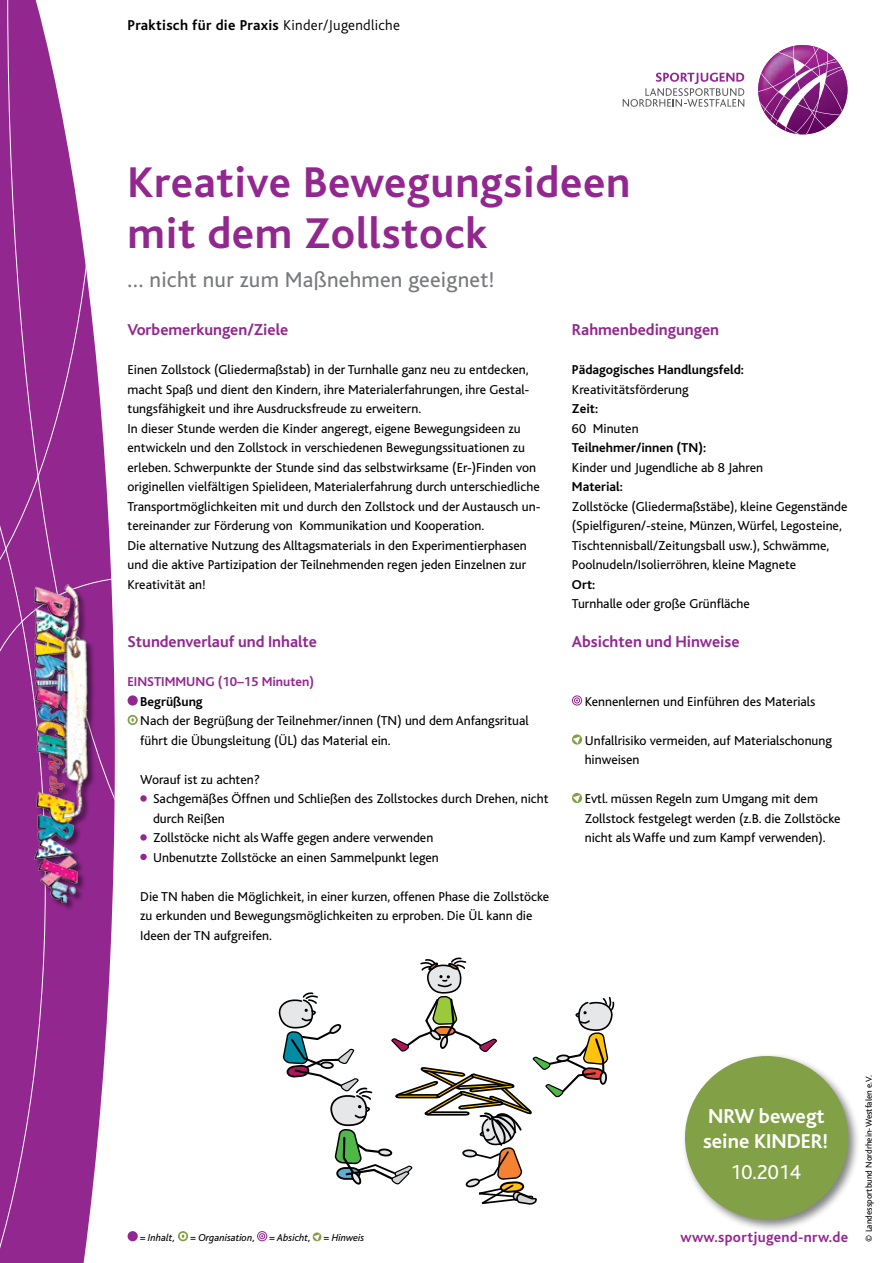
<style>
.page{position:relative;width:893px;height:1263px;background:#fff}
.page>*{position:absolute;margin:0;border:0;box-sizing:border-box;transform-origin:0 0}
.t1{font:700 45px/51px "Bliss";letter-spacing:.015em;color:#92278f}
.t2{font:22.5px "Bliss";letter-spacing:.01em;color:#797a7d}
.t3{font:700 21px/25.2px "Bliss";color:#fff}
.t4{font:21px "Bliss";color:#fff}
.t5{font:700 16.5px "Bliss";color:#92278f}
.t6{font:700 15px "Bliss";letter-spacing:.02em;color:#000}
.t7{font:700 15px "Bliss";letter-spacing:.02em;color:#92278f}
.t8{font:13.5px/19.5px "Bliss";color:#000}
.t9{font:700 13.5px "Bliss";color:#000}
.t10{font:700 13.5px "Bliss";color:#92278f}
.t11{font:italic 10.5px "Bliss";color:#000}
.t12{font:9px "Bliss";color:#000}
.s1{font-weight:300}
</style>
<div class="page">
<svg style="left:0;top:0;width:90px;height:301px"></svg>
<svg style="left:0;top:301px;width:115px;height:962px;background:#9e409c"></svg>
<div style="left:35px;top:585px;width:61px;height:324px;background:#000;opacity:.5"></div>
<img style="left:26px;top:574px;width:62px;height:335px">
<div style="left:128px;top:695px;width:10px;height:11px;background:#92278f;border-radius:50%"></div>
<svg style="left:128px;top:715px;width:10px;height:10px"></svg>
<svg style="left:129px;top:717px;width:7px;height:6px"></svg>
<svg style="left:140px;top:795px;width:7px;height:7px"></svg>
<svg style="left:140px;top:834px;width:7px;height:7px"></svg>
<div style="left:140px;top:854px;width:7px;height:6px;background:#92278f;border-radius:50%"></div>
<div style="left:128px;top:1231px;width:10px;height:10px;background:#92278f;border-radius:50%"></div>
<svg style="left:178px;top:1231px;width:10px;height:10px"></svg>
<svg style="left:180px;top:1233px;width:6px;height:6px"></svg>
<svg style="left:257px;top:1231px;width:10px;height:10px"></svg>
<svg style="left:312px;top:1232px;width:10px;height:10px"></svg>
<svg style="left:572px;top:695px;width:10px;height:11px"></svg>
<svg style="left:572px;top:734px;width:11px;height:11px"></svg>
<svg style="left:572px;top:793px;width:11px;height:11px"></svg>
<svg style="left:623px;top:73px;width:121px;height:34px"></svg>
<svg style="left:758px;top:45px;width:85px;height:89px"></svg>
<div style="left:681px;top:1052px;width:180px;height:180px;background:#000;opacity:.5"></div>
<div style="left:686px;top:1057px;width:161px;height:161px;background:#82a146;border-radius:50%"></div>
<svg style="left:278px;top:957px;width:337px;height:248px"></svg>
<p class="t6" style="left:128px;top:18px;width:274px">Praktisch für die Praxis <span class="s1">Kinder/Jugendliche</span></p>
<h1 class="t1" style="left:128px;top:158px;width:504px">Kreative Bewegungsideen mit dem Zollstock</h1>
<h2 class="t2" style="left:128px;top:268px;width:369px">… nicht nur zum Maßnehmen geeignet!</h2>
<p class="t5" style="left:128px;top:321px;width:162px">Vorbemerkungen/Ziele</p>
<p class="t8" style="left:128px;top:360px;width:415px">Einen Zollstock (Gliedermaßstab) in der Turnhalle ganz neu zu entdecken, macht Spaß und dient den Kindern, ihre Materialerfahrungen, ihre Gestal&shy;tungsfähigkeit und ihre Ausdrucksfreude zu erweitern.<br>In dieser Stunde werden die Kinder angeregt, eigene Bewegungsideen zu entwickeln und den Zollstock in verschiedenen Bewegungssituationen zu erleben. Schwerpunkte der Stunde sind das selbstwirksame (Er-)Finden von originellen vielfältigen Spielideen, Materialerfahrung durch unterschiedliche Transportmöglichkeiten mit und durch den Zollstock und der Austausch un&shy;tereinander zur Förderung von Kommunikation und Kooperation.<br>Die alternative Nutzung des Alltagsmaterials in den Experimentierphasen und die aktive Partizipation der Teilnehmenden regen jeden Einzelnen zur Kreativität an!</p>
<p class="t5" style="left:128px;top:633px;width:191px">Stundenverlauf und Inhalte</p>
<p class="t10" style="left:128px;top:675px;width:188px">EINSTIMMUNG (10–15 Minuten)</p>
<p class="t9" style="left:140px;top:694px;width:64px">Begrüßung</p>
<p class="t8" style="left:140px;top:711px;width:390px">Nach der Begrüßung der Teilnehmer/innen (TN) und dem Anfangsritual führt die Übungsleitung (ÜL) das Material ein.</p>
<p class="t8" style="left:153px;top:770px;width:397px;text-indent:-13px">Worauf ist zu achten?<br>Sachgemäßes Öffnen und Schließen des Zollstockes durch Drehen, nicht durch Reißen<br>Zollstöcke nicht als Waffe gegen andere verwenden<br>Unbenutzte Zollstöcke an einen Sammelpunkt legen</p>
<p class="t8" style="left:140px;top:887px;width:410px">Die TN haben die Möglichkeit, in einer kurzen, offenen Phase die Zollstöcke zu erkunden und Bewegungsmöglichkeiten zu erproben. Die ÜL kann die<br>Ideen der TN aufgreifen.</p>
<p class="t5" style="left:572px;top:321px;width:149px">Rahmenbedingungen</p>
<p class="t9" style="left:572px;top:363px;width:174px">Pädagogisches Handlungsfeld:</p>
<p class="t8" style="left:572px;top:380px;width:118px">Kreativitätsförderung</p>
<p class="t9" style="left:572px;top:402px;width:28px">Zeit:</p>
<p class="t8" style="left:572px;top:419px;width:68px">60 Minuten</p>
<p class="t9" style="left:572px;top:441px;width:136px">Teilnehmer/innen (TN):</p>
<p class="t8" style="left:572px;top:458px;width:193px">Kinder und Jugendliche ab 8 Jahren</p>
<p class="t9" style="left:572px;top:480px;width:53px">Material:</p>
<p class="t8" style="left:572px;top:497px;width:277px">Zollstöcke (Gliedermaßstäbe), kleine Gegenstände (Spielfiguren/-steine, Münzen, Würfel, Legosteine, Tischtennisball/Zeitungsball usw.), Schwämme, Poolnudeln/Isolierröhren, kleine Magnete</p>
<p class="t9" style="left:572px;top:577px;width:25px">Ort:</p>
<p class="t8" style="left:572px;top:594px;width:179px">Turnhalle oder große Grünfläche</p>
<p class="t5" style="left:572px;top:633px;width:169px">Absichten und Hinweise</p>
<p class="t8" style="left:585px;top:692px;width:232px">Kennenlernen und Einführen des Materials</p>
<p class="t8" style="left:585px;top:731px;width:249px">Unfallrisiko vermeiden, auf Materialschonung hinweisen</p>
<p class="t8" style="left:585px;top:789px;width:257px">Evtl. müssen Regeln zum Umgang mit dem<br>Zollstock festgelegt werden (z.B. die Zollstöcke nicht als Waffe und zum Kampf verwenden).</p>
<p class="t11" style="left:140px;top:1232px;width:37px">= Inhalt,</p>
<p class="t11" style="left:190px;top:1232px;width:67px">= Organisation,</p>
<p class="t11" style="left:269px;top:1232px;width:96px">= Absicht, = Hinweis</p>
<h3 class="t3" style="left:703px;top:1104px;width:127px">NRW bewegt seine KINDER!</h3>
<h3 class="t4" style="left:730px;top:1161px;width:72px">10.2014</h3>
<p class="t7" style="left:680px;top:1229px;width:169px">www.sportjugend-nrw.de</p>
<p class="t12" style="left:864px;top:1242px;width:168px;rotate:-90deg">© Landessportbund Nordrhein-Westfalen e.V.</p>
</div>
